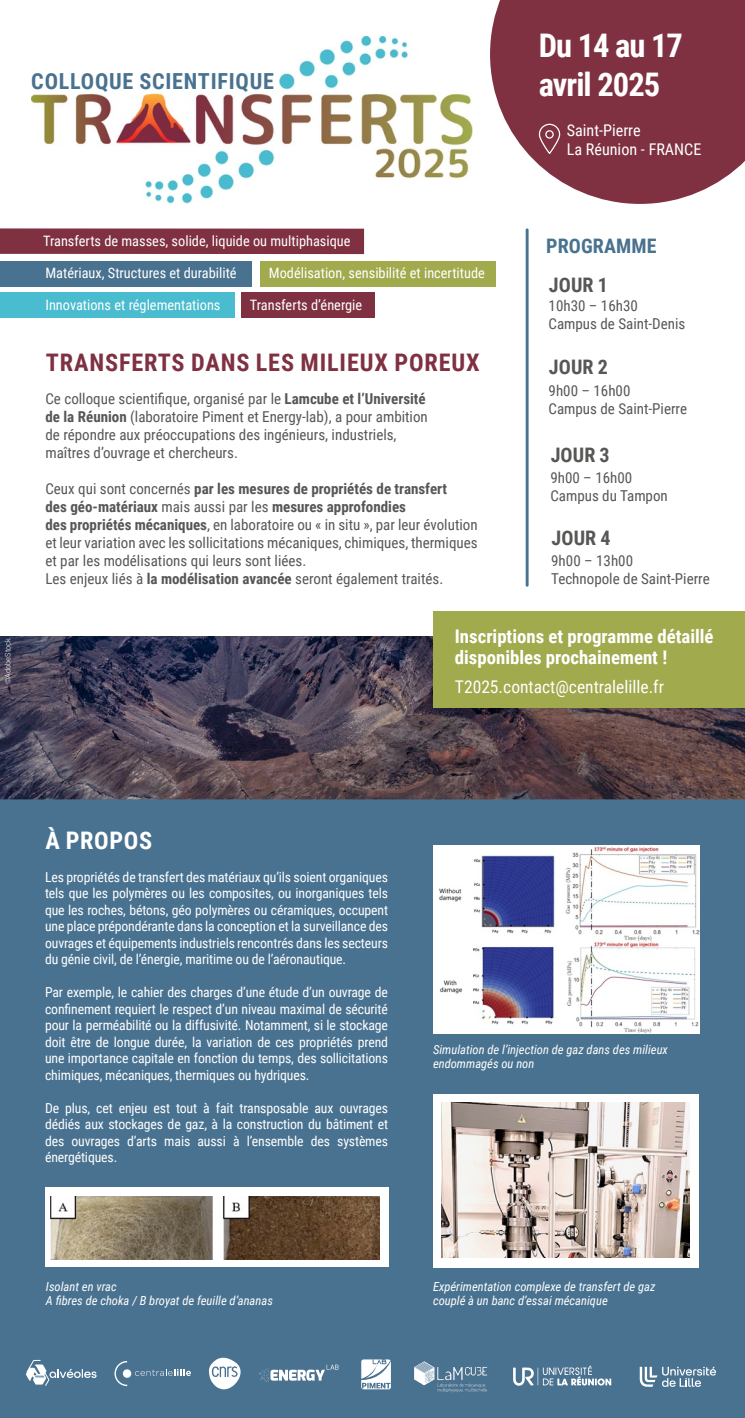
<style>
.page{position:relative;width:745px;height:1418px;background:#fff}
.page>*{position:absolute;margin:0;border:0;box-sizing:border-box;transform-origin:0 0}
.t1{font:700 32.5px/39px "Roboto Condensed";letter-spacing:-.03em;color:#fff}
.t2{font:700 24.25px "Roboto Condensed";letter-spacing:.035em;color:#7f3141}
.t3{font:700 24.25px "Roboto Condensed";letter-spacing:.025em;color:#fff}
.t4{font:700 22.12px "Roboto Condensed";letter-spacing:.035em;color:#497290}
.t5{font:700 20px "Roboto Condensed";letter-spacing:.005em;color:#575756}
.t6{font:700 20px "Roboto Condensed";letter-spacing:.005em;color:#497290}
.t7{font:700 18.75px/21.2px "Roboto Condensed";color:#fff}
.t8{font:17.5px "Roboto Condensed";color:#fff}
.t9{font:16.12px/19.4px "Roboto Condensed";color:#fff}
.t10{font:15px/18px "Roboto Condensed";color:#575756}
.t11{font:14.38px "Roboto Condensed";color:#fff}
.t12{font:13.75px/16.5px "Roboto Condensed";letter-spacing:-.01em;color:#fff;text-align:justify}
.t13{font:italic 12.5px/13.8px "Roboto Condensed";color:#fff}
.t14{font:300 7.5px "Roboto";color:#fff}
.s1{font-weight:700}
</style>
<div class="page">
<img style="left:0;top:636px;width:744px;height:163px">
<div style="left:0;top:799px;width:744px;height:618px;background:#497290"></div>
<img style="left:32px;top:37px;width:440px;height:167px">
<div style="left:0;top:228px;width:364px;height:26px;background:#7f3141"></div>
<div style="left:260px;top:261px;width:235px;height:25px;background:#a1aa4d"></div>
<div style="left:241px;top:293px;width:134px;height:25px;background:#7f3141"></div>
<div style="left:0;top:293px;width:234px;height:25px;background:#49bccf"></div>
<div style="left:0;top:261px;width:251px;height:25px;background:#497290"></div>
<svg style="left:490px;top:0;width:254px;height:204px;background:#8f4a58"></svg>
<svg style="left:538px;top:123px;width:22px;height:32px"></svg>
<hr style="left:525px;top:228px;width:3px;height:358px;background:#497290">
<img style="left:414px;top:1361px;width:73px;height:30px">
<svg style="left:512px;top:1365px;width:99px;height:20px;background:#7a98ae"></svg>
<svg style="left:259px;top:1364px;width:79px;height:18px"></svg>
<svg style="left:361px;top:1359px;width:29px;height:30px"></svg>
<svg style="left:209px;top:1357px;width:31px;height:32px"></svg>
<svg style="left:639px;top:1366px;width:76px;height:20px;background:#7b98ae"></svg>
<svg style="left:114px;top:1360px;width:77px;height:25px;background:#5d819c"></svg>
<svg style="left:26px;top:1360px;width:71px;height:25px"></svg>
<div style="left:433px;top:611px;width:311px;height:97px;background:#a1aa4d"></div>
<img style="left:433px;top:846px;width:266px;height:187px">
<div style="left:45px;top:1187px;width:343px;height:80px;background:#fff"></div>
<img style="left:51px;top:1196px;width:328px;height:63px">
<div style="left:433px;top:1093px;width:265px;height:173px;background:#fff"></div>
<img style="left:441px;top:1102px;width:248px;height:155px">
<h3 class="t4" style="left:31px;top:68px;width:244px">COLLOQUE SCIENTIFIQUE</h3>
<h1 class="t1" style="left:538px;top:26px;width:146px">Du 14 au 17 avril 2025</h1>
<p class="t9" style="left:566px;top:120px;width:136px">Saint-Pierre<br>La Réunion - FRANCE</p>
<p class="t14" style="left:4px;top:684px;width:47px;rotate:-90deg">©AdobeStock</p>
<p class="t11" style="left:43px;top:232px;width:309px">Transferts de masses, solide, liquide ou multiphasique</p>
<p class="t11" style="left:269px;top:265px;width:217px">Modélisation, sensibilité et incertitude</p>
<p class="t11" style="left:45px;top:296px;width:176px">Innovations et réglementations</p>
<p class="t11" style="left:250px;top:296px;width:114px">Transferts d’énergie</p>
<p class="t11" style="left:45px;top:265px;width:193px">Matériaux, Structures et durabilité</p>
<h2 class="t2" style="left:46px;top:348px;width:435px">TRANSFERTS DANS LES MILIEUX POREUX</h2>
<p class="t10" style="left:45px;top:390px;width:384px">Ce colloque scientifique, organisé par le <span class="s1">Lamcube et l’Université de la Réunion</span> (laboratoire Piment et Energy-lab), a pour ambition de répondre aux préoccupations des ingénieurs, industriels, maîtres d’ouvrage et chercheurs.</p>
<p class="t10" style="left:45px;top:480px;width:433px">Ceux qui sont concernés <span class="s1">par les mesures de propriétés de transfert<br>des géo-matériaux</span> mais aussi par les <span class="s1">mesures approfondies<br>des propriétés mécaniques</span>, en laboratoire ou « in situ », par leur évolution et leur variation avec les sollicitations mécaniques, chimiques, thermiques et par les modélisations qui leurs sont liées.<br>Les enjeux liés à <span class="s1">la modélisation avancée</span> seront également traités.</p>
<h3 class="t6" style="left:546px;top:235px;width:112px">PROGRAMME</h3>
<h3 class="t5" style="left:548px;top:273px;width:60px">JOUR 1</h3>
<p class="t10" style="left:548px;top:296px;width:138px">10h30 – 16h30<br>Campus de Saint-Denis</p>
<h3 class="t5" style="left:548px;top:356px;width:60px">JOUR 2</h3>
<p class="t10" style="left:548px;top:382px;width:140px">9h00 – 16h00<br>Campus de Saint-Pierre</p>
<h3 class="t5" style="left:550px;top:443px;width:60px">JOUR 3</h3>
<p class="t10" style="left:550px;top:469px;width:119px">9h00 – 16h00<br>Campus du Tampon</p>
<h3 class="t5" style="left:551px;top:526px;width:60px">JOUR 4</h3>
<p class="t10" style="left:551px;top:552px;width:160px">9h00 – 13h00<br>Technopole de Saint-Pierre</p>
<h3 class="t7" style="left:454px;top:626px;width:260px">Inscriptions et programme détaillé disponibles prochainement !</h3>
<p class="t8" style="left:454px;top:676px;width:211px">T2025.contact@centralelille.fr</p>
<h2 class="t3" style="left:45px;top:826px;width:108px">À PROPOS</h2>
<p class="t12" style="left:45px;top:868px;width:344px">Les propriétés de transfert des matériaux qu’ils soient organiques tels que les polymères ou les composites, ou inorganiques tels que les roches, bétons, géo polymères ou céramiques, occupent une place prépondérante dans la conception et la surveillance des ouvrages et équipements industriels rencontrés dans les secteurs du génie civil, de l’énergie, maritime ou de l’aéronautique.</p>
<p class="t12" style="left:45px;top:984px;width:344px">Par exemple, le cahier des charges d’une étude d’un ouvrage de confinement requiert le respect d’un niveau maximal de sécurité pour la perméabilité ou la diffusivité. Notamment, si le stockage doit être de longue durée, la variation de ces propriétés prend une importance capitale en fonction du temps, des sollicitations chimiques, mécaniques, thermiques ou hydriques.</p>
<p class="t12" style="left:45px;top:1099px;width:344px">De plus, cet enjeu est tout à fait transposable aux ouvrages dédiés aux stockages de gaz, à la construction du bâtiment et des ouvrages d’arts mais aussi à l’ensemble des systèmes énergétiques.</p>
<p class="t13" style="left:433px;top:1043px;width:236px">Simulation de l’injection de gaz dans des milieux endommagés ou non</p>
<p class="t13" style="left:46px;top:1279px;width:228px">Isolant en vrac<br>A fibres de choka / B broyat de feuille d’ananas</p>
<p class="t13" style="left:433px;top:1279px;width:224px">Expérimentation complexe de transfert de gaz couplé à un banc d’essai mécanique</p>
</div>
